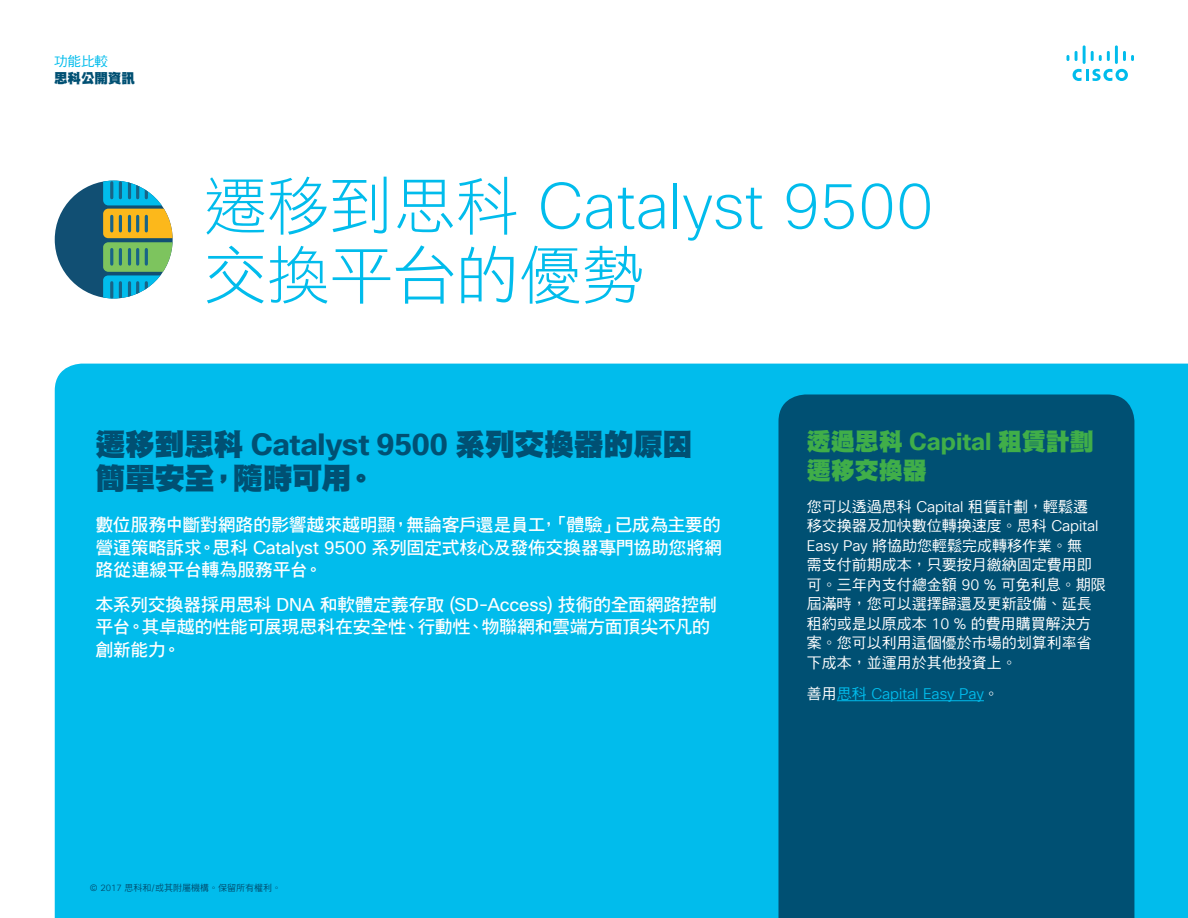
<style>
.page{position:relative;width:1188px;height:918px;background:#fff}
.page>*{position:absolute;margin:0;border:0;box-sizing:border-box;transform-origin:0 0}
.Title_Headline{font:63px/69px "DF Hei Std W3";color:#01bcec}
.Intro_Heading{font:30px/34.5px "DF Hei Std W12";letter-spacing:-.01em;color:#005073}
.Sidebar_Heading_2nd{font:24px/28.5px "DF Hei Std W12";color:#40ae49}
.Intro{font:18px/22.5px "DF Hei Std W7";letter-spacing:-.02em;color:#fff;text-align:justify}
.Body{font:15px/19.5px "DF Hei Std W5";color:#fff}
.Body-2{font:15px "Cisco Sans TT Light";color:#01bcec}
.t1{font:13.5px "DF Hei Std W12";color:#005073}
.t2{font:13.5px "DF Hei Std W5";color:#01bcec}
.t3{font:9px "DF Hei Std W5";color:#015072}
.s1{font-family:"Cisco Sans TT";font-weight:200}
.s2{font-family:"Cisco Sans TT";font-weight:700}
.s3{font-family:"Cisco Sans TT"}
.s4{font-family:"Cisco Sans TT Light"}
.s5{font-family:"DF Hei Std W5";color:#fff}
.s6{font-family:"DF Hei Std W5"}
</style>
<div class="page">
<svg style="left:1073px;top:69px;width:55px;height:12px"></svg>
<svg style="left:1067px;top:55px;width:2px;height:6px"></svg>
<svg style="left:1075px;top:51px;width:3px;height:10px"></svg>
<hr style="left:1083px;top:45px;width:3px;height:19px;background:#01bcec">
<svg style="left:1091px;top:51px;width:19px;height:10px"></svg>
<hr style="left:1115px;top:45px;width:3px;height:19px;background:#01bcec">
<svg style="left:1123px;top:51px;width:11px;height:10px"></svg>
<div style="left:55px;top:364px;width:1133px;height:554px;background:#01bcec"></div>
<div style="left:778px;top:394px;width:356px;height:524px;background:#005073"></div>
<hr style="left:837px;top:700px;width:147px;height:1px;background:#01bcec">
<div style="left:55px;top:181px;width:118px;height:117px;background:#114f73;border-radius:50%"></div>
<svg style="left:103px;top:181px;width:70px;height:117px"></svg>
<hr style="left:110px;top:183px;width:3px;height:15px;background:#186487">
<hr style="left:119px;top:183px;width:3px;height:15px;background:#186487">
<hr style="left:128px;top:183px;width:3px;height:15px;background:#186487">
<hr style="left:136px;top:183px;width:3px;height:15px;background:#186487">
<hr style="left:145px;top:183px;width:3px;height:15px;background:#186487">
<p class="t2" style="left:54px;top:54px;width:55px">功能比較</p>
<p class="t1" style="left:54px;top:71px;width:82px">思科公開資訊</p>
<p class="Title_Headline" style="left:204px;top:170px;width:731px">遷移到思科 <span class="s1">Catalyst 9500</span>交換平台的優勢</p>
<p class="Intro_Heading" style="left:95px;top:426px;width:599px">遷移到思科 <span class="s2">Catalyst 9500</span> 系列交換器的原因簡單安全，隨時可用。</p>
<p class="Intro" style="left:95px;top:513px;width:628px">數位服務中斷對網路的影響越來越明顯，無論客戶還是員工，「體驗」已成為主要的營運策略訴求。思科 <span class="s3">Catalyst 9500</span> 系列固定式核心及發佈交換器專門協助您將網路從連線平台轉為服務平台。</p>
<p class="Intro" style="left:95px;top:593px;width:623px;text-align:left">本系列交換器採用思科 <span class="s3">DNA</span> 和軟體定義存取 <span class="s3">(SD-Access)</span> 技術的全面網路控制平台。其卓越的性能可展現思科在安全性、行動性、物聯網和雲端方面頂尖不凡的創新能力。</p>
<p class="t3" style="left:90px;top:882px;width:193px"><span class="s4">© 2017</span> 思科和<span class="s4">/</span>或其附屬機構。保留所有權利。</p>
<p class="Sidebar_Heading_2nd" style="left:807px;top:427px;width:288px">透過思科 <span class="s2">Capital</span> 租賃計劃遷移交換器</p>
<p class="Body" style="left:807px;top:496px;width:301px">您可以透過思科 <span class="s4">Capital</span> 租賃計劃，輕鬆遷移交換器及加快數位轉換速度。思科 <span class="s4">Capital<br>Easy Pay</span> 將協助您輕鬆完成轉移作業。無<br>需支付前期成本，只要按月繳納固定費用即可。三年內支付總金額 <span class="s4">90 %</span> 可免利息。期限屆滿時，您可以選擇歸還及更新設備、延長租約或是以原成本 <span class="s4">10 %</span> 的費用購買解決方案。您可以利用這個優於市場的划算利率省下成本，並運用於其他投資上。</p>
<p class="Body-2" style="left:807px;top:684px;width:194px"><span class="s5">善用</span><span class="s6">思科</span> Capital Easy Pay<span class="s5">。</span></p>
</div>
